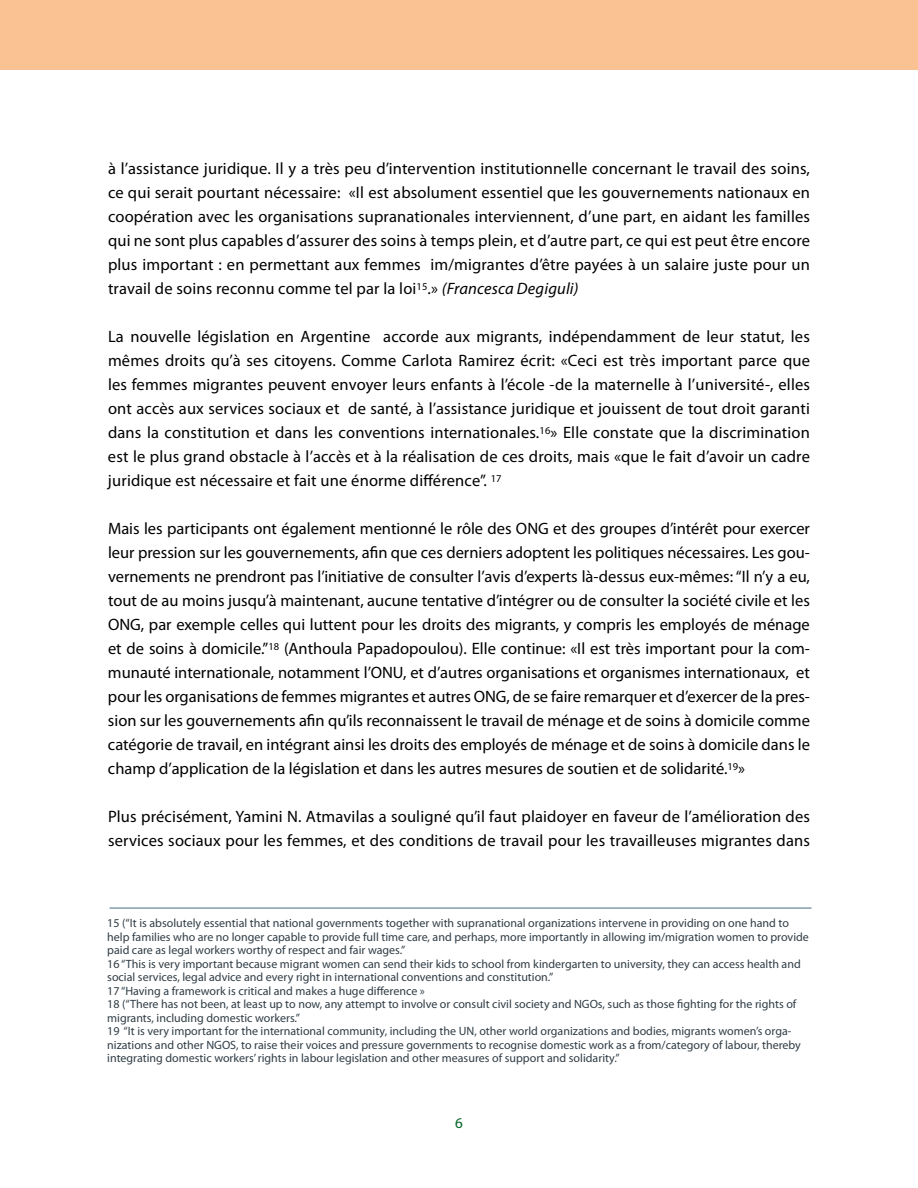
<style>
.page{position:relative;width:918px;height:1188px;background:#fff}
.page>*{position:absolute;margin:0;border:0;box-sizing:border-box;transform-origin:0 0}
.t1{font:16.5px/24px "Myriad Pro";letter-spacing:.01em;color:#000;text-align:justify}
.t2{font:15px "Myriad Pro";color:#006325}
.t3{font:12px/13.5px "Myriad Pro";color:#303d46}
.s1{font-style:italic}
</style>
<div class="page">
<div style="left:0;top:0;width:918px;height:70px;background:#fac193"></div>
<hr style="left:110px;top:908px;width:702px;height:1px;background:#486b83">
<p class="t1" style="left:108px;top:157px;width:704px">à l’assistance juridique. Il y a très peu d’intervention institutionnelle concernant le travail des soins, ce qui serait pourtant nécessaire: «Il est absolument essentiel que les gouvernements nationaux en coopération avec les organisations supranationales interviennent, d’une part, en aidant les familles qui ne sont plus capables d’assurer des soins à temps plein, et d’autre part, ce qui est peut être encore plus important : en permettant aux femmes im/migrantes d’être payées à un salaire juste pour un travail de soins reconnu comme tel par la loi<sup>15</sup>.» <span class="s1">(Francesca Degiguli)</span></p>
<p class="t1" style="left:108px;top:325px;width:704px">La nouvelle législation en Argentine accorde aux migrants, indépendamment de leur statut, les mêmes droits qu’à ses citoyens. Comme Carlota Ramirez écrit: «Ceci est très important parce que les femmes migrantes peuvent envoyer leurs enfants à l’école -de la maternelle à l’université-, elles ont accès aux services sociaux et de santé, à l’assistance juridique et jouissent de tout droit garanti dans la constitution et dans les conventions internationales.<sup>16</sup>» Elle constate que la discrimination est le plus grand obstacle à l’accès et à la réalisation de ces droits, mais «que le fait d’avoir un cadre juridique est nécessaire et fait une énorme différence”. <sup>17</sup></p>
<p class="t1" style="left:108px;top:517px;width:704px">Mais les participants ont également mentionné le rôle des ONG et des groupes d’intérêt pour exercer leur pression sur les gouvernements, afin que ces derniers adoptent les politiques nécessaires. Les gou&shy;vernements ne prendront pas l’initiative de consulter l’avis d’experts là-dessus eux-mêmes: “Il n’y a eu, tout de au moins jusqu’à maintenant, aucune tentative d’intégrer ou de consulter la société civile et les ONG, par exemple celles qui luttent pour les droits des migrants, y compris les employés de ménage et de soins à domicile.”<sup>18</sup> (Anthoula Papadopoulou). Elle continue: «Il est très important pour la com&shy;munauté internationale, notamment l’ONU, et d’autres organisations et organismes internationaux, et pour les organisations de femmes migrantes et autres ONG, de se faire remarquer et d’exercer de la pres&shy;sion sur les gouvernements afin qu’ils reconnaissent le travail de ménage et de soins à domicile comme catégorie de travail, en intégrant ainsi les droits des employés de ménage et de soins à domicile dans le champ d’application de la législation et dans les autres mesures de soutien et de solidarité.<sup>19</sup>»</p>
<p class="t1" style="left:108px;top:805px;width:704px">Plus précisément, Yamini N. Atmavilas a souligné qu’il faut plaidoyer en faveur de l’amélioration des services sociaux pour les femmes, et des conditions de travail pour les travailleuses migrantes dans</p>
<p class="t3" style="left:107px;top:916px;width:703px">15 (“It is absolutely essential that national governments together with supranational organizations intervene in providing on one hand to help families who are no longer capable to provide full time care, and perhaps, more importantly in allowing im/migration women to provide paid care as legal workers worthy of respect and fair wages.”<br>16 “This is very important because migrant women can send their kids to school from kindergarten to university, they can access health and social services, legal advice and every right in international conventions and constitution.”<br>17 “Having a framework is critical and makes a huge difference »<br>18 (“There has not been, at least up to now, any attempt to involve or consult civil society and NGOs, such as those fighting for the rights of migrants, including domestic workers.”<br>19 “It is very important for the international community, including the UN, other world organizations and bodies, migrants women’s orga&shy;nizations and other NGOS, to raise their voices and pressure governments to recognise domestic work as a from/category of labour, thereby integrating domestic workers’ rights in labour legislation and other measures of support and solidarity.”</p>
<p class="t2" style="left:455px;top:1114px;width:9px">6</p>
</div>
